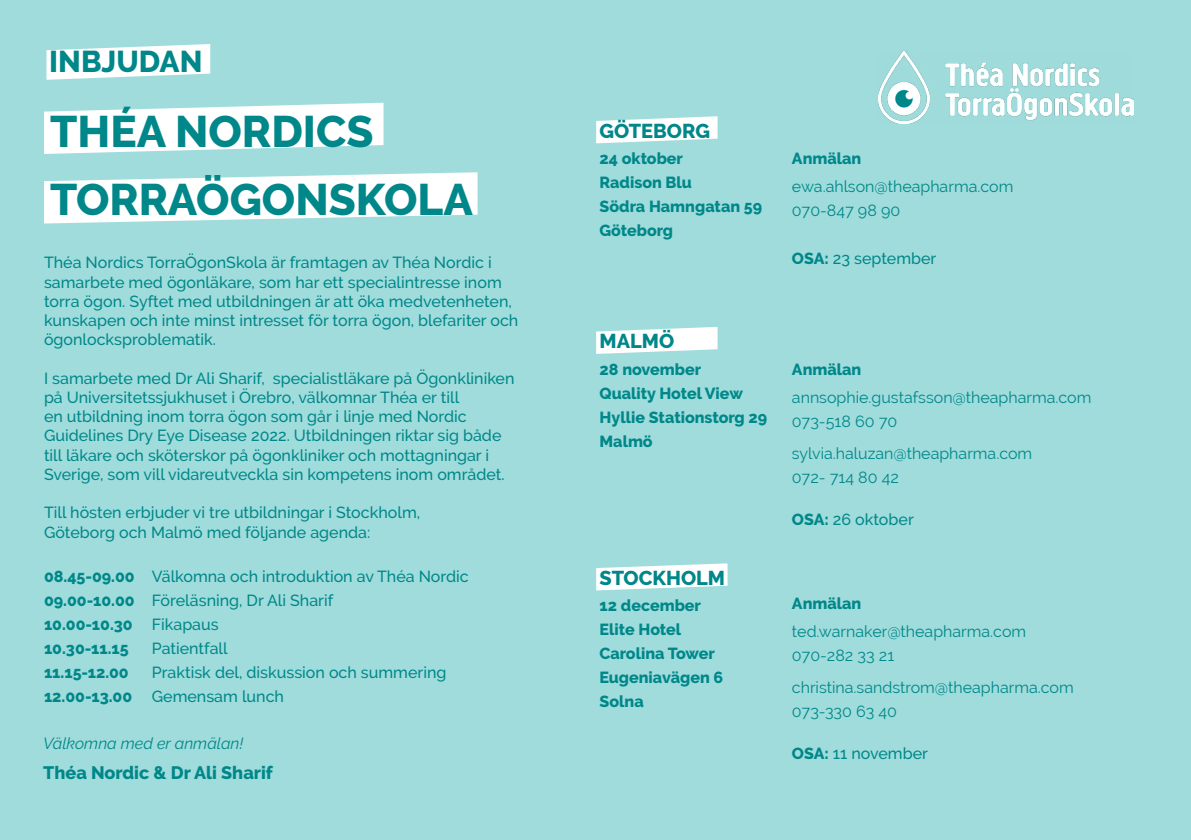
<style>
.page{position:relative;width:1191px;height:840px;background:#fff}
.page>*{position:absolute;margin:0;border:0;box-sizing:border-box;transform-origin:0 0}
.t1{font:800 44px/68px "Raleway";color:#008789}
.t2{font:800 30px "Raleway";color:#008789}
.t3{font:800 20px "Raleway";color:#008789}
.t4{font:800 18px "Raleway";color:#008789}
.t5{font:500 16px/19.2px "Raleway";color:#008789}
.t6{font:800 16px/24px "Raleway";color:#008789}
.t7{font:16px/24px "Raleway";color:#008789}
.t8{font:italic 16px "Raleway";color:#008789}
.s1{font-weight:800}
</style>
<div class="page">
<div style="left:0;top:0;width:1191px;height:839px;background:#a0dcdc"></div>
<svg style="left:596px;top:116px;width:121px;height:27px;background:#eef8f8"></svg>
<svg style="left:596px;top:327px;width:121px;height:27px;background:#eef8f8"></svg>
<svg style="left:596px;top:563px;width:131px;height:27px;background:#eef8f8"></svg>
<svg style="left:46px;top:44px;width:164px;height:36px"></svg>
<svg style="left:44px;top:103px;width:339px;height:51px"></svg>
<svg style="left:44px;top:172px;width:433px;height:51px"></svg>
<img style="left:878px;top:50px;width:256px;height:73px">
<h2 class="t2" style="left:49px;top:45px;width:155px">INBJUDAN</h2>
<h1 class="t1" style="left:50px;top:98px;width:424px">THÉA NORDICS<br>TORRAÖGONSKOLA</h1>
<p class="t5" style="left:44px;top:253px;width:476px">Théa Nordics TorraÖgonSkola är framtagen av Théa Nordic i samarbete med ögonläkare, som har ett specialintresse inom torra ögon. Syftet med utbildningen är att öka medvetenheten, kunskapen och inte minst intresset för torra ögon, blefariter och ögonlocksproblematik.</p>
<p class="t5" style="left:44px;top:368px;width:472px">I samarbete med Dr Ali Sharif, specialistläkare på Ögonkliniken på Universitetssjukhuset i Örebro, välkomnar Théa er till<br>en utbildning inom torra ögon som går i linje med Nordic Guidelines Dry Eye Disease 2022. Utbildningen riktar sig både till läkare och sköterskor på ögonkliniker och mottagningar i Sverige, som vill vidareutveckla sin kompetens inom området.</p>
<p class="t5" style="left:44px;top:503px;width:378px">Till hösten erbjuder vi tre utbildningar i Stockholm,<br>Göteborg och Malmö med följande agenda:</p>
<p class="t6" style="left:44px;top:564px;width:92px">08.45-09.00<br>09.00-10.00<br>10.00-10.30<br>10.30-11.15<br>11.15-12.00<br>12.00-13.00</p>
<p class="t5" style="left:152px;top:564px;width:318px;line-height:24px">Välkomna och introduktion av Théa Nordic<br>Föreläsning, Dr Ali Sharif<br>Fikapaus<br>Patientfall<br>Praktisk del, diskussion och summering<br>Gemensam lunch</p>
<p class="t8" style="left:43px;top:734px;width:202px">Välkomna med er anmälan!</p>
<p class="t4" style="left:43px;top:762px;width:231px">Théa Nordic &amp; Dr Ali Sharif</p>
<p class="t3" style="left:599px;top:119px;width:112px">GÖTEBORG</p>
<p class="t6" style="left:599px;top:146px;width:85px">24 oktober</p>
<p class="t6" style="left:792px;top:146px;width:71px">Anmälan</p>
<p class="t6" style="left:599px;top:170px;width:164px">Radison Blu<br>Södra Hamngatan 59<br>Göteborg</p>
<p class="t7" style="left:792px;top:174px;width:223px">ewa.ahlson@theapharma.com<br>070-847 98 90</p>
<p class="t5" style="left:792px;top:249px;width:146px"><span class="s1">OSA:</span> 23 september</p>
<p class="t3" style="left:599px;top:330px;width:76px">MALMÖ</p>
<p class="t6" style="left:599px;top:357px;width:169px">28 november<br>Quality Hotel View<br>Hyllie Stationstorg 29<br>Malmö</p>
<p class="t3" style="left:599px;top:566px;width:127px">STOCKHOLM</p>
<p class="t6" style="left:599px;top:593px;width:125px">12 december<br>Elite Hotel<br>Carolina Tower<br>Eugeniavägen 6<br>Solna</p>
<p class="t6" style="left:792px;top:357px;width:71px">Anmälan</p>
<p class="t7" style="left:792px;top:385px;width:301px">annsophie.gustafsson@theapharma.com<br>073-518 60 70</p>
<p class="t7" style="left:792px;top:441px;width:242px">sylvia.haluzan@theapharma.com<br>072- 714 80 42</p>
<p class="t5" style="left:792px;top:509px;width:123px"><span class="s1">OSA:</span> 26 oktober</p>
<p class="t6" style="left:792px;top:590px;width:71px">Anmälan</p>
<p class="t7" style="left:792px;top:618px;width:236px">ted.warnaker@theapharma.com<br>070-282 33 21</p>
<p class="t7" style="left:792px;top:674px;width:283px">christina.sandstrom@theapharma.com<br>073-330 63 40</p>
<p class="t5" style="left:792px;top:743px;width:137px"><span class="s1">OSA:</span> 11 november</p>
</div>
